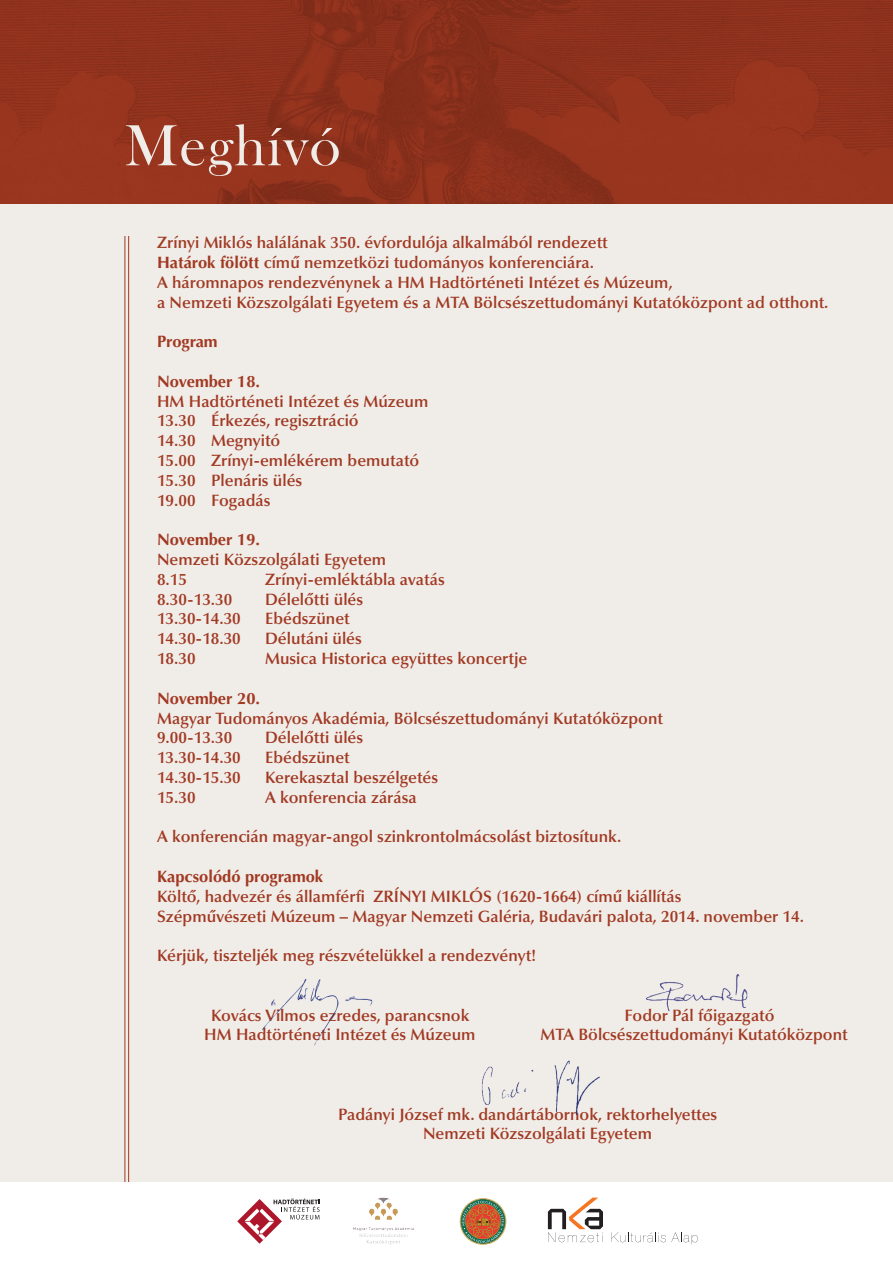
<style>
.page{position:relative;width:893px;height:1263px;background:#fff}
.page>*{position:absolute;margin:0;border:0;box-sizing:border-box;transform-origin:0 0}
.t1{font:60px "Bask Old Face";letter-spacing:.025em;color:#f0ece8}
.t2{font:600 16.5px/19.8px "Optima HU";color:#a13922}
.t3{font:700 16.5px "Optima HU";color:#a13922}
.s1{font-weight:700}
</style>
<div class="page">
<div style="left:0;top:0;width:893px;height:1182px;background:#f0ece8"></div>
<hr style="left:128px;top:236px;width:1px;height:946px;background:#a13922">
<hr style="left:125px;top:236px;width:1px;height:946px;background:#a13922">
<img style="left:0;top:0;width:893px;height:204px">
<img style="left:481px;top:1060px;width:119px;height:55px">
<img style="left:646px;top:974px;width:102px;height:38px">
<img style="left:262px;top:979px;width:111px;height:67px">
<svg style="left:548px;top:1197px;width:55px;height:45px"></svg>
<svg style="left:611px;top:1232px;width:87px;height:12px"></svg>
<svg style="left:237px;top:1198px;width:83px;height:46px"></svg>
<img style="left:353px;top:1197px;width:61px;height:48px">
<svg style="left:460px;top:1198px;width:47px;height:47px"></svg>
<h1 class="t1" style="left:125px;top:112px;width:218px">Meghívó</h1>
<p class="t2" style="left:157px;top:233px;width:673px">Zrínyi Miklós halálának 350. évfordulója alkalmából rendezett<br><span class="s1">Határok fölött</span> című nemzetközi tudományos konferenciára.<br>A háromnapos rendezvénynek a HM Hadtörténeti Intézet és Múzeum,<br>a Nemzeti Közszolgálati Egyetem és a MTA Bölcsészettudományi Kutatóközpont ad otthont.</p>
<p class="t3" style="left:157px;top:331px;width:62px">Program</p>
<p class="t3" style="left:157px;top:371px;width:105px">November 18.</p>
<p class="t2" style="left:157px;top:391px;width:273px">HM Hadtörténeti Intézet és Múzeum<br>13.30 Érkezés, regisztráció<br>14.30 Megnyitó<br>15.00 Zrínyi-emlékérem bemutató<br>15.30 Plenáris ülés<br>19.00 Fogadás</p>
<p class="t3" style="left:157px;top:529px;width:105px">November 19.</p>
<p class="t2" style="left:157px;top:549px;width:231px">Nemzeti Közszolgálati Egyetem<br>8.15</p>
<p class="t2" style="left:265px;top:569px;width:181px">Zrínyi-emléktábla avatás</p>
<p class="t2" style="left:157px;top:589px;width:77px">8.30-13.30</p>
<p class="t2" style="left:265px;top:589px;width:100px">Délelőtti ülés</p>
<p class="t2" style="left:157px;top:609px;width:85px">13.30-14.30</p>
<p class="t2" style="left:265px;top:609px;width:86px">Ebédszünet</p>
<p class="t2" style="left:157px;top:629px;width:85px">14.30-18.30</p>
<p class="t2" style="left:265px;top:629px;width:98px">Délutáni ülés</p>
<p class="t2" style="left:157px;top:648px;width:40px">18.30</p>
<p class="t2" style="left:265px;top:648px;width:264px">Musica Historica együttes koncertje</p>
<p class="t3" style="left:157px;top:688px;width:105px">November 20.</p>
<p class="t2" style="left:157px;top:708px;width:507px">Magyar Tudományos Akadémia, Bölcsészettudományi Kutatóközpont<br>9.00-13.30</p>
<p class="t2" style="left:265px;top:728px;width:100px">Délelőtti ülés</p>
<p class="t2" style="left:157px;top:747px;width:85px">13.30-14.30</p>
<p class="t2" style="left:265px;top:747px;width:86px">Ebédszünet</p>
<p class="t2" style="left:157px;top:767px;width:85px">14.30-15.30</p>
<p class="t2" style="left:265px;top:767px;width:175px">Kerekasztal beszélgetés</p>
<p class="t2" style="left:157px;top:787px;width:40px">15.30</p>
<p class="t2" style="left:265px;top:787px;width:153px">A konferencia zárása</p>
<p class="t2" style="left:157px;top:827px;width:466px">A konferencián magyar-angol szinkrontolmácsolást biztosítunk.</p>
<p class="t3" style="left:157px;top:866px;width:168px">Kapcsolódó programok</p>
<p class="t2" style="left:157px;top:886px;width:648px">Költő, hadvezér és államférfi ZRÍNYI MIKLÓS (1620-1664) című kiállítás<br>Szépművészeti Múzeum – Magyar Nemzeti Galéria, Budavári palota, 2014. november 14.</p>
<p class="t2" style="left:157px;top:945px;width:380px">Kérjük, tiszteljék meg részvételükkel a rendezvényt!</p>
<p class="t2" style="left:211px;top:1005px;width:260px">Kovács Vilmos ezredes, parancsnok</p>
<p class="t2" style="left:625px;top:1005px;width:151px">Fodor Pál főigazgató</p>
<p class="t2" style="left:204px;top:1025px;width:273px">HM Hadtörténeti Intézet és Múzeum</p>
<p class="t2" style="left:540px;top:1025px;width:309px">MTA Bölcsészettudományi Kutatóközpont</p>
<p class="t2" style="left:423px;top:1104px;width:296px;text-indent:-85px">Padányi József mk. dandártábornok, rektorhelyettes<br>Nemzeti Közszolgálati Egyetem</p>
</div>
